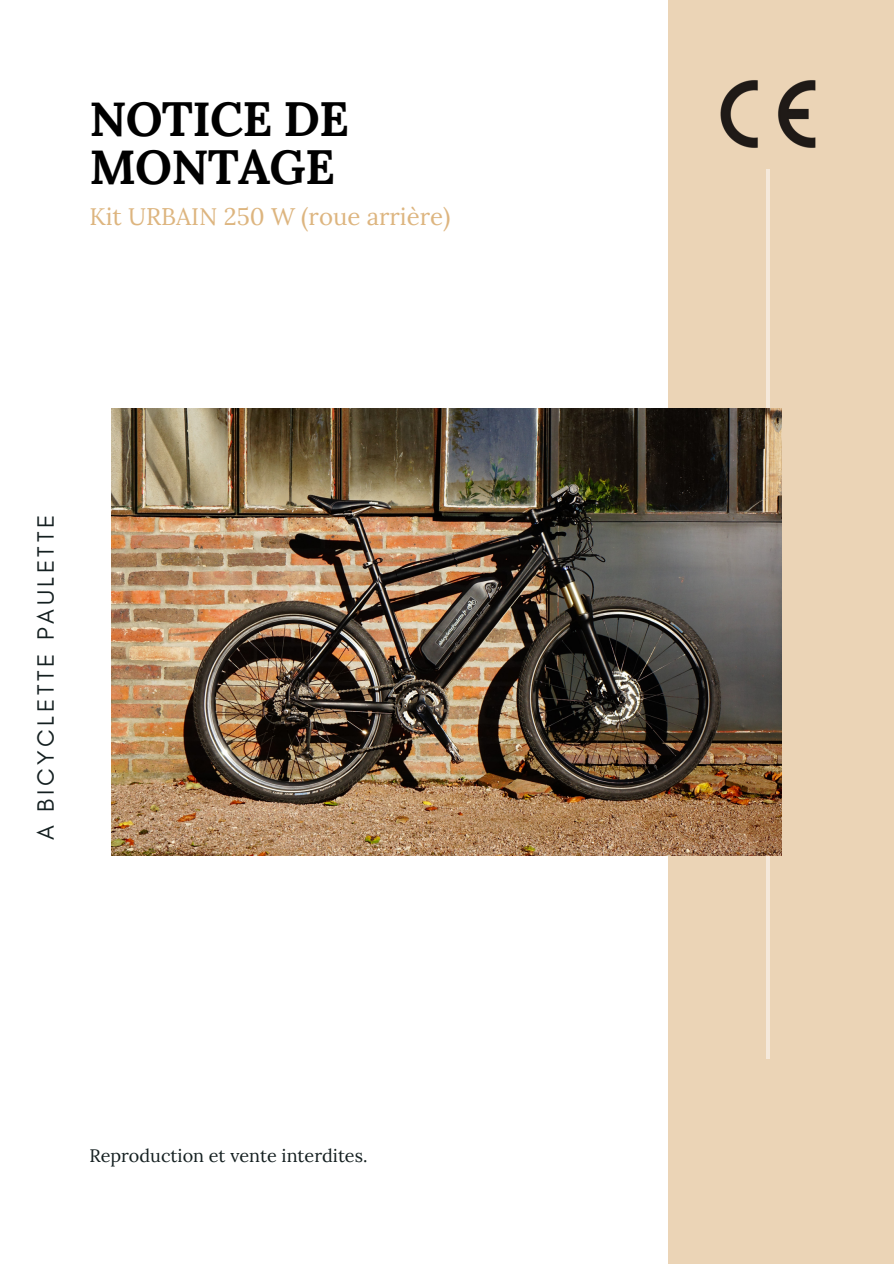
<style>
.page{position:relative;width:894px;height:1264px;background:#fff}
.page>*{position:absolute;margin:0;border:0;box-sizing:border-box;transform-origin:0 0}
.t1{font:700 48px/48.3px "Lora";letter-spacing:-.015em;color:#000}
.t2{font:24px "Lora";color:#ddb57f}
.t3{font:24px "Glacial Indifference";letter-spacing:.15em;color:#141f20}
.t4{font:18px "Lora";color:#141f20}
</style>
<div class="page">
<div style="left:668px;top:0;width:225px;height:1263px;background:#ebd4b6"></div>
<hr style="left:766px;top:169px;width:2px;height:889px;background:#fff">
<img style="left:112px;top:408px;width:669px;height:447px">
<img style="left:720px;top:80px;width:96px;height:90px">
<p class="t1" style="left:89px;top:94px;width:261px">NOTICE DE<br>MONTAGE</p>
<p class="t2" style="left:89px;top:200px;width:362px">Kit URBAIN 250 W (roue arrière)</p>
<h1 class="t3" style="left:31px;top:840px;width:327px;rotate:-90deg">A BICYCLETTE PAULETTE</h1>
<h3 class="t4" style="left:89px;top:1143px;width:279px">Reproduction et vente interdites.</h3>
</div>
